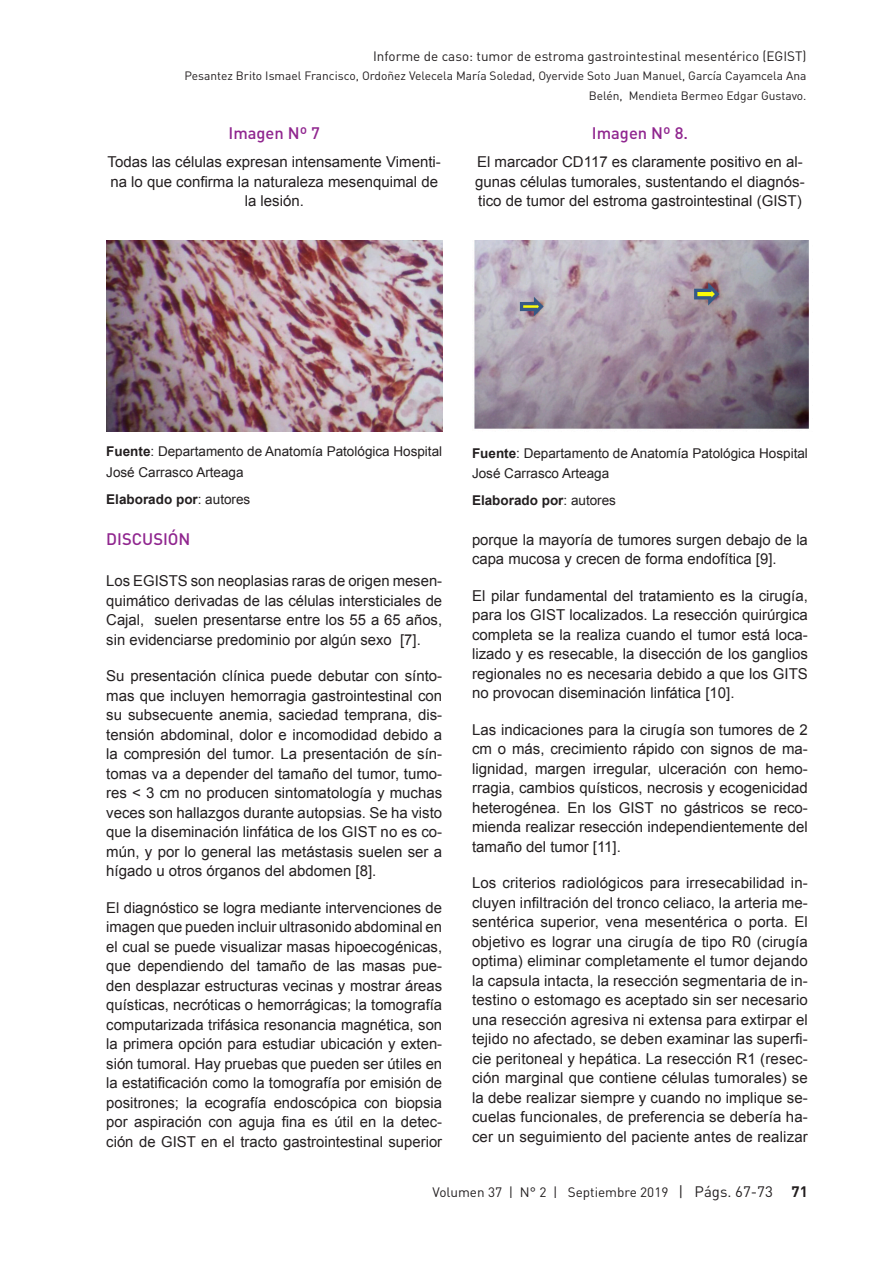
<style>
.page{position:relative;width:893px;height:1263px;background:#fff}
.page>*{position:absolute;margin:0;border:0;box-sizing:border-box;transform-origin:0 0}
.INTERTITULOS{font:500 16.5px "DIN Pro";color:#90268f}
.TEXTO_BASE{font:15px/19.5px "Arial";color:#231f20;text-align:justify}
.t1{font:13.5px/20.2px "Arial";color:#231f20}
.t2{font:13.5px "DIN Pro";color:#231f20}
.t3{font:700 13.5px "Arial";color:#231f20}
.t4{font:12px/19.5px "DIN Pro";color:#231f20;text-align:right}
.s1{font-weight:700}
.s2{font-weight:400}
.s3{font-size:15px}
.s4{font-weight:700;font-size:15px}
</style>
<div class="page">
<img style="left:106px;top:241px;width:336px;height:191px">
<img style="left:474px;top:240px;width:335px;height:189px">
<p class="t2" style="left:373px;top:45px;width:435px">Informe de caso: tumor de estroma gastrointestinal mesentérico (EGIST)</p>
<p class="t4" style="left:184px;top:65px;width:624px">Pesantez Brito Ismael Francisco, Ordoñez Velecela María Soledad, Oyervide Soto Juan Manuel, García Cayamcela Ana<br>Belén, Mendieta Bermeo Edgar Gustavo.</p>
<p class="INTERTITULOS" style="left:228px;top:120px;width:93px">Imagen Nº 7</p>
<p class="TEXTO_BASE" style="left:108px;top:152px;width:335px;text-align:center">Todas las células expresan intensamente Vimenti&shy;na lo que confirma la naturaleza mesenquimal de la lesión.</p>
<p class="INTERTITULOS" style="left:592px;top:120px;width:98px">Imagen Nº 8.</p>
<p class="TEXTO_BASE" style="left:475px;top:152px;width:331px;text-align:left">El marcador CD117 es claramente positivo en al&shy;gunas células tumorales, sustentando el diagnós&shy;tico de tumor del estroma gastrointestinal (GIST)</p>
<p class="t1" style="left:106px;top:442px;width:337px"><span class="s1">Fuente</span>: Departamento de Anatomía Patológica Hospital<br>José Carrasco Arteaga</p>
<p class="t3" style="left:106px;top:490px;width:146px">Elaborado por<span class="s2">: autores</span></p>
<p class="INTERTITULOS" style="left:106px;top:526px;width:86px">DISCUSIÓN</p>
<p class="TEXTO_BASE" style="left:106px;top:571px;width:337px">Los EGISTS son neoplasias raras de origen mesen&shy;quimático derivadas de las células intersticiales de Cajal, suelen presentarse entre los 55 a 65 años, sin evidenciarse predominio por algún sexo [7].</p>
<p class="TEXTO_BASE" style="left:106px;top:666px;width:337px">Su presentación clínica puede debutar con sínto&shy;mas que incluyen hemorragia gastrointestinal con su subsecuente anemia, saciedad temprana, dis&shy;tensión abdominal, dolor e incomodidad debido a la compresión del tumor. La presentación de sín&shy;tomas va a depender del tamaño del tumor, tumo&shy;res &lt; 3 cm no producen sintomatología y muchas veces son hallazgos durante autopsias. Se ha visto que la diseminación linfática de los GIST no es co&shy;mún, y por lo general las metástasis suelen ser a hígado u otros órganos del abdomen [8].</p>
<p class="TEXTO_BASE" style="left:106px;top:898px;width:337px">El diagnóstico se logra mediante intervenciones de imagen que pueden incluir ultrasonido abdominal en el cual se puede visualizar masas hipoecogénicas, que dependiendo del tamaño de las masas pue&shy;den desplazar estructuras vecinas y mostrar áreas quísticas, necróticas o hemorrágicas; la tomografía computarizada trifásica resonancia magnética, son la primera opción para estudiar ubicación y exten&shy;sión tumoral. Hay pruebas que pueden ser útiles en la estatificación como la tomografía por emisión de positrones; la ecografía endoscópica con biopsia por aspiración con aguja fina es útil en la detec&shy;ción de GIST en el tracto gastrointestinal superior</p>
<p class="t1" style="left:472px;top:443px;width:337px"><span class="s1">Fuente</span>: Departamento de Anatomía Patológica Hospital<br>José Carrasco Arteaga</p>
<p class="t3" style="left:472px;top:492px;width:146px">Elaborado por<span class="s2">: autores</span></p>
<p class="TEXTO_BASE" style="left:472px;top:530px;width:337px">porque la mayoría de tumores surgen debajo de la capa mucosa y crecen de forma endofítica [9].</p>
<p class="TEXTO_BASE" style="left:472px;top:586px;width:337px">El pilar fundamental del tratamiento es la cirugía, para los GIST localizados. La resección quirúrgica completa se la realiza cuando el tumor está loca&shy;lizado y es resecable, la disección de los ganglios regionales no es necesaria debido a que los GITS no provocan diseminación linfática [10].</p>
<p class="TEXTO_BASE" style="left:472px;top:720px;width:337px">Las indicaciones para la cirugía son tumores de 2 cm o más, crecimiento rápido con signos de ma&shy;lignidad, margen irregular, ulceración con hemo&shy;rragia, cambios quísticos, necrosis y ecogenicidad heterogénea. En los GIST no gástricos se reco&shy;mienda realizar resección independientemente del tamaño del tumor [11].</p>
<p class="TEXTO_BASE" style="left:472px;top:873px;width:337px">Los criterios radiológicos para irresecabilidad in&shy;cluyen infiltración del tronco celiaco, la arteria me&shy;sentérica superior, vena mesentérica o porta. El objetivo es lograr una cirugía de tipo R0 (cirugía optima) eliminar completamente el tumor dejando la capsula intacta, la resección segmentaria de in&shy;testino o estomago es aceptado sin ser necesario una resección agresiva ni extensa para extirpar el tejido no afectado, se deben examinar las superfi&shy;cie peritoneal y hepática. La resección R1 (resec&shy;ción marginal que contiene células tumorales) se la debe realizar siempre y cuando no implique se&shy;cuelas funcionales, de preferencia se debería ha&shy;cer un seguimiento del paciente antes de realizar</p>
<p class="t2" style="left:432px;top:1181px;width:377px">Volumen 37 | N° 2 | Septiembre 2019 <span class="s3">| Págs. 67-73</span> <span class="s4">71</span></p>
</div>
